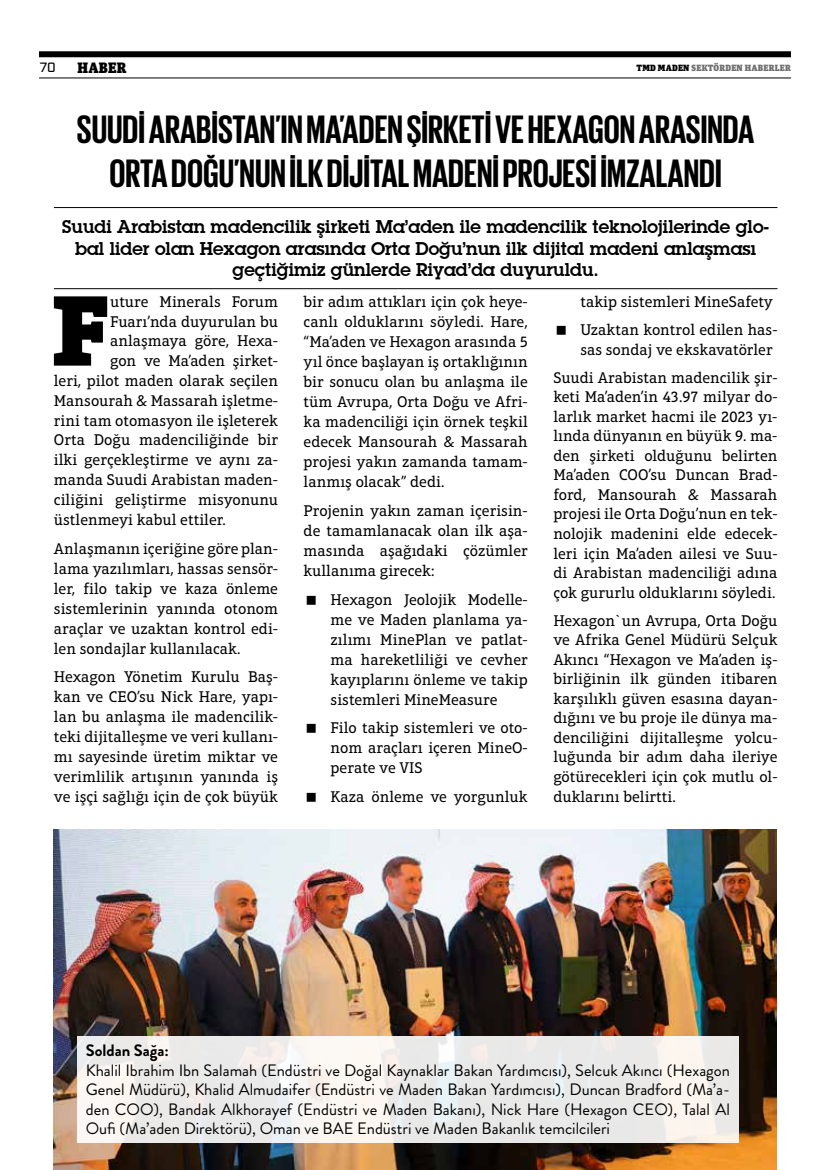
<style>
.page{position:relative;width:830px;height:1170px;background:#fff}
.page>*{position:absolute;margin:0;border:0;box-sizing:border-box;transform-origin:0 0}
.t1{font:900 101.85px "Aptifer Slab LT Pro";color:#000}
.t2{font:700 40.5px/43.7px "Giorgio Sans";color:#000;text-align:center}
.t3{font:700 18px/21px "Lubalin Graph";color:#000;text-align:center}
.t4{font:16.5px/19.5px "Brandon Grotesque";color:#000;text-align:justify}
.t5{font:700 16.5px "Brandon Grotesque";color:#000}
.t6{font:15.75px/20.1px "Aptifer Slab LT Pro";color:#000;text-align:justify}
.t7{font:900 15px "Unit Slab Pro";letter-spacing:.02em;color:#000}
.t8{font:500 13.5px "Industry";color:#000}
.t9{font:900 9px "Unit Slab Pro";letter-spacing:.02em;color:#706f6f}
.s1{color:#000}
</style>
<div class="page">
<img style="left:53px;top:829px;width:723px;height:340px">
<hr style="left:54px;top:207px;width:723px;height:1px;background:#000">
<hr style="left:54px;top:288px;width:723px;height:1px;background:#000">
<div style="left:77px;top:1035px;width:661px;height:107px;background:linear-gradient(to bottom,#f0eeec,#efedec)"></div>
<div style="left:39px;top:51px;width:751px;height:6px;background:#000"></div>
<hr style="left:39px;top:78px;width:751px;height:1px;background:#000">
<p class="t8" style="left:40px;top:60px;width:17px">70</p>
<p class="t7" style="left:77px;top:57px;width:51px">HABER</p>
<p class="t9" style="left:636px;top:61px;width:156px"><span class="s1">TMD MADEN</span> SEKTÖRDEN HABERLER</p>
<h2 class="t2" style="left:77px;top:106px;width:678px">SUUDİ ARABİSTAN’IN MA’ADEN ŞİRKETİ VE HEXAGON ARASINDA<br>ORTA DOĞU’NUN İLK DİJİTAL MADENİ PROJESİ İMZALANDI</h2>
<p class="t3" style="left:62px;top:216px;width:708px">Suudi Arabistan madencilik şirketi Ma’aden ile madencilik teknolojilerinde glo&shy;bal lider olan Hexagon arasında Orta Doğu’nun ilk dijital madeni anlaşması geçtiğimiz günlerde Riyad’da duyuruldu.</p>
<h1 class="t1" style="left:51px;top:267px;width:60px">F</h1>
<p class="t6" style="left:110px;top:292px;width:169px">uture Minerals Forum</p>
<p class="t6" style="left:580px;top:287px;width:198px;line-height:28px">takip sistemleri MineSafety<br>Uzaktan kontrol edilen has-</p>
<p class="t6" style="left:553px;top:335px;width:225px;line-height:28px;text-indent:27px">sas sondaj ve ekskavatörler<br>Suudi Arabistan madencilik şir-</p>
<p class="t6" style="left:553px;top:387px;width:225px;line-height:19.5px">keti Ma’aden’in 43.97 milyar do&shy;larlık market hacmi ile 2023 yı&shy;lında dünyanın en büyük 9. ma&shy;den şirketi olduğunu belirten Ma’aden COO’su Duncan Brad&shy;ford, Mansourah &amp; Massarah projesi ile Orta Doğu’nun en tek&shy;nolojik madenini elde edecek&shy;leri için Ma’aden ailesi ve Suu&shy;di Arabistan madenciliği adına çok gururlu olduklarını söyledi.</p>
<p class="t6" style="left:553px;top:610px;width:225px;line-height:19.5px">Hexagon`un Avrupa, Orta Doğu ve Afrika Genel Müdürü Selçuk Akıncı “Hexagon ve Ma’aden iş&shy;birliğinin ilk günden itibaren karşılıklı güven esasına dayan&shy;dığını ve bu proje ile dünya ma&shy;denciliğini dijitalleşme yolcu&shy;luğunda bir adım daha ileriye götürecekleri için çok mutlu ol&shy;duklarını belirtti.</p>
<p class="t6" style="left:303px;top:291px;width:225px">bir adım attıkları için çok heye&shy;canlı olduklarını söyledi. Hare, “Ma’aden ve Hexagon arasında 5 yıl önce başlayan iş ortaklığının bir sonucu olan bu anlaşma ile tüm Avrupa, Orta Doğu ve Afri&shy;ka madenciliği için örnek teşkil edecek Mansourah &amp; Massarah projesi yakın zamanda tamam&shy;lanmış olacak” dedi.</p>
<p class="t6" style="left:303px;top:500px;width:225px">Projenin yakın zaman içerisin&shy;de tamamlanacak olan ilk aşa&shy;masında aşağıdaki çözümler kullanıma girecek:</p>
<p class="t6" style="left:330px;top:589px;width:198px">Hexagon Jeolojik Modelle&shy;me ve Maden planlama ya&shy;zılımı MinePlan ve patlat&shy;ma hareketliliği ve cevher kayıplarını önleme ve takip sistemleri MineMeasure</p>
<p class="t6" style="left:330px;top:718px;width:198px">Filo takip sistemleri ve oto&shy;nom araçları içeren MineO&shy;perate ve VIS</p>
<p class="t6" style="left:330px;top:786px;width:198px">Kaza önleme ve yorgunluk</p>
<p class="t6" style="left:110px;top:311px;width:169px">Fuarı’nda duyurulan bu</p>
<p class="t6" style="left:110px;top:331px;width:169px">anlaşmaya göre, Hexa-</p>
<p class="t6" style="left:110px;top:350px;width:169px">gon ve Ma’aden şirket-</p>
<p class="t6" style="left:54px;top:370px;width:225px">leri, pilot maden olarak seçilen</p>
<p class="t6" style="left:54px;top:390px;width:225px">Mansourah &amp; Massarah işletme-</p>
<p class="t6" style="left:54px;top:410px;width:225px">rini tam otomasyon ile işleterek</p>
<p class="t6" style="left:54px;top:430px;width:225px">Orta Doğu madenciliğinde bir</p>
<p class="t6" style="left:54px;top:450px;width:225px">ilki gerçekleştirme ve aynı za-</p>
<p class="t6" style="left:54px;top:470px;width:225px">manda Suudi Arabistan maden-</p>
<p class="t6" style="left:54px;top:490px;width:225px">ciliğini geliştirme misyonunu</p>
<p class="t6" style="left:54px;top:510px;width:173px">üstlenmeyi kabul ettiler.</p>
<p class="t6" style="left:54px;top:538px;width:225px">Anlaşmanın içeriğine göre plan&shy;lama yazılımları, hassas sensör&shy;ler, filo takip ve kaza önleme sistemlerinin yanında otonom araçlar ve uzaktan kontrol edi&shy;len sondajlar kullanılacak.</p>
<p class="t6" style="left:54px;top:666px;width:225px">Hexagon Yönetim Kurulu Baş&shy;kan ve CEO’su Nick Hare, yapı&shy;lan bu anlaşma ile madencilik&shy;teki dijitalleşme ve veri kullanı&shy;mı sayesinde üretim miktar ve verimlilik artışının yanında iş ve işçi sağlığı için de çok büyük</p>
<p class="t5" style="left:86px;top:1038px;width:85px">Soldan Sağa:</p>
<p class="t4" style="left:86px;top:1060px;width:645px">Khalil Ibrahim Ibn Salamah (Endüstri ve Doğal Kaynaklar Bakan Yardımcısı), Selcuk Akıncı (Hexagon Genel Müdürü), Khalid Almudaifer (Endüstri ve Maden Bakan Yardımcısı), Duncan Bradford (Ma’a&shy;den COO), Bandak Alkhorayef (Endüstri ve Maden Bakanı), Nick Hare (Hexagon CEO), Talal Al Oufi (Ma’aden Direktörü), Oman ve BAE Endüstri ve Maden Bakanlık temcilcileri</p>
</div>
